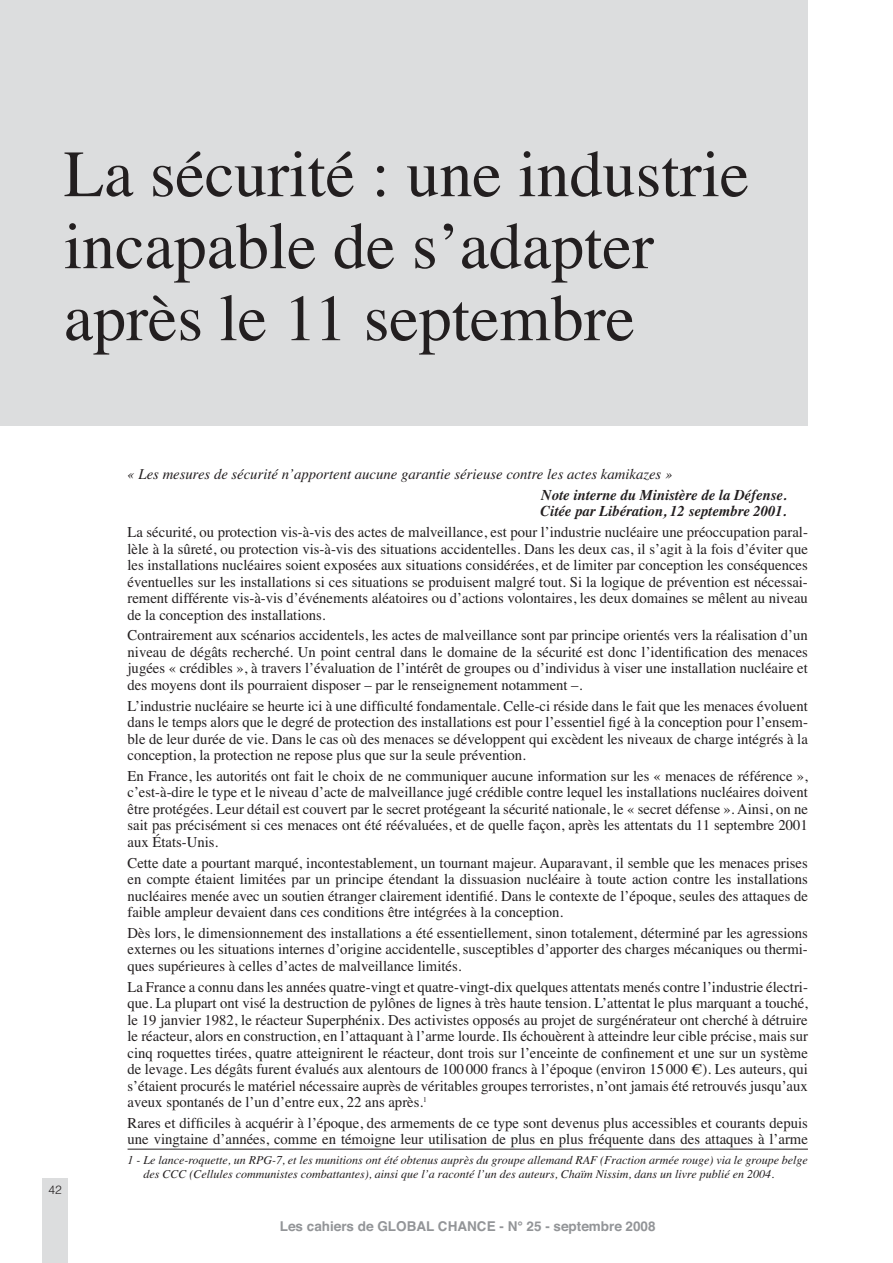
<style>
.page{position:relative;width:893px;height:1263px;background:#fff}
.page>*{position:absolute;margin:0;border:0;box-sizing:border-box;transform-origin:0 0}
.t1{font:66px/72px "Times";color:#231f20}
.t2{font:15px/16.5px "Times";color:#231f20;text-align:justify}
.t3{font:italic 15px/20.7px "Times";color:#231f20}
.t4{font:700 13.5px "Helvetica";color:#939598}
.t5{font:italic 12px/14.4px "Times";color:#231f20}
.t6{font:300 12px "Helvetica";color:#231f20}
.s1{font-weight:700}
.s2{font-weight:700;font-style:italic}
</style>
<div class="page">
<div style="left:43px;top:1178px;width:25px;height:85px;background:#dcddde"></div>
<hr style="left:128px;top:1149px;width:680px;height:1px;background:#231f20">
<div style="left:0;top:0;width:808px;height:425px;background:#dcddde"></div>
<p class="t1" style="left:64px;top:144px;width:687px">La sécurité : une industrie incapable de s’adapter après le 11 septembre</p>
<p class="t6" style="left:49px;top:1185px;width:15px">42</p>
<p class="t3" style="left:541px;top:465px;width:247px;text-indent:-414px">« Les mesures de sécurité n’apportent aucune garantie sérieuse contre les actes kamikazes »<br><span class="s1">Note interne du Ministère de la Défense.</span></p>
<p class="t2" style="left:128px;top:502px;width:682px;line-height:20.7px;text-indent:413px"><span class="s2">Citée par Libération, 12 septembre 2001.<br></span>La sécurité, ou protection vis-à-vis des actes de malveillance, est pour l’industrie nucléaire une préoccupation paral-</p>
<p class="t2" style="left:128px;top:542px;width:682px">lèle à la sûreté, ou protection vis-à-vis des situations accidentelles. Dans les deux cas, il s’agit à la fois d’éviter que les installations nucléaires soient exposées aux situations considérées, et de limiter par conception les conséquences éventuelles sur les installations si ces situations se produisent malgré tout. Si la logique de prévention est nécessai&shy;rement différente vis-à-vis d’événements aléatoires ou d’actions volontaires, les deux domaines se mêlent au niveau de la conception des installations.</p>
<p class="t2" style="left:128px;top:628px;width:682px">Contrairement aux scénarios accidentels, les actes de malveillance sont par principe orientés vers la réalisation d’un niveau de dégâts recherché. Un point central dans le domaine de la sécurité est donc l’identification des menaces jugées « crédibles », à travers l’évaluation de l’intérêt de groupes ou d’individus à viser une installation nucléaire et des moyens dont ils pourraient disposer – par le renseignement notamment –.</p>
<p class="t2" style="left:128px;top:699px;width:682px">L’industrie nucléaire se heurte ici à une difficulté fondamentale. Celle-ci réside dans le fait que les menaces évoluent dans le temps alors que le degré de protection des installations est pour l’essentiel figé à la conception pour l’ensem&shy;ble de leur durée de vie. Dans le cas où des menaces se développent qui excèdent les niveaux de charge intégrés à la conception, la protection ne repose plus que sur la seule prévention.</p>
<p class="t2" style="left:128px;top:769px;width:682px">En France, les autorités ont fait le choix de ne communiquer aucune information sur les « menaces de référence », c’est-à-dire le type et le niveau d’acte de malveillance jugé crédible contre lequel les installations nucléaires doivent être protégées. Leur détail est couvert par le secret protégeant la sécurité nationale, le « secret défense ». Ainsi, on ne sait pas précisément si ces menaces ont été réévaluées, et de quelle façon, après les attentats du 11 septembre 2001 aux États-Unis.</p>
<p class="t2" style="left:128px;top:856px;width:682px">Cette date a pourtant marqué, incontestablement, un tournant majeur. Auparavant, il semble que les menaces prises en compte étaient limitées par un principe étendant la dissuasion nucléaire à toute action contre les installations nucléaires menée avec un soutien étranger clairement identifié. Dans le contexte de l’époque, seules des attaques de faible ampleur devaient dans ces conditions être intégrées à la conception.</p>
<p class="t2" style="left:128px;top:926px;width:682px">Dès lors, le dimensionnement des installations a été essentiellement, sinon totalement, déterminé par les agressions externes ou les situations internes d’origine accidentelle, susceptibles d’apporter des charges mécaniques ou thermi&shy;ques supérieures à celles d’actes de malveillance limités.</p>
<p class="t2" style="left:128px;top:980px;width:682px">La France a connu dans les années quatre-vingt et quatre-vingt-dix quelques attentats menés contre l’industrie électri&shy;que. La plupart ont visé la destruction de pylônes de lignes à très haute tension. L’attentat le plus marquant a touché, le 19 janvier 1982, le réacteur Superphénix. Des activistes opposés au projet de surgénérateur ont cherché à détruire le réacteur, alors en construction, en l’attaquant à l’arme lourde. Ils échouèrent à atteindre leur cible précise, mais sur cinq roquettes tirées, quatre atteignirent le réacteur, dont trois sur l’enceinte de confinement et une sur un système de levage. Les dégâts furent évalués aux alentours de 100 000 francs à l’époque (environ 15 000 €). Les auteurs, qui s’étaient procurés le matériel nécessaire auprès de véritables groupes terroristes, n’ont jamais été retrouvés jusqu’aux aveux spontanés de l’un d’entre eux, 22 ans après.<sup>1</sup></p>
<p class="t2" style="left:128px;top:1116px;width:682px">Rares et difficiles à acquérir à l’époque, des armements de ce type sont devenus plus accessibles et courants depuis une vingtaine d’années, comme en témoigne leur utilisation de plus en plus fréquente dans des attaques à l’arme</p>
<p class="t5" style="left:144px;top:1153px;width:666px;text-indent:-16px">1 - Le lance-roquette, un RPG-7, et les munitions ont été obtenus auprès du groupe allemand RAF (Fraction armée rouge) via le groupe belge des CCC (Cellules communistes combattantes), ainsi que l’a raconté l’un des auteurs, Chaïm Nissim, dans un livre publié en 2004.</p>
<p class="t4" style="left:280px;top:1221px;width:377px">Les cahiers de GLOBAL CHANCE - N° 25 - septembre 2008</p>
</div>
